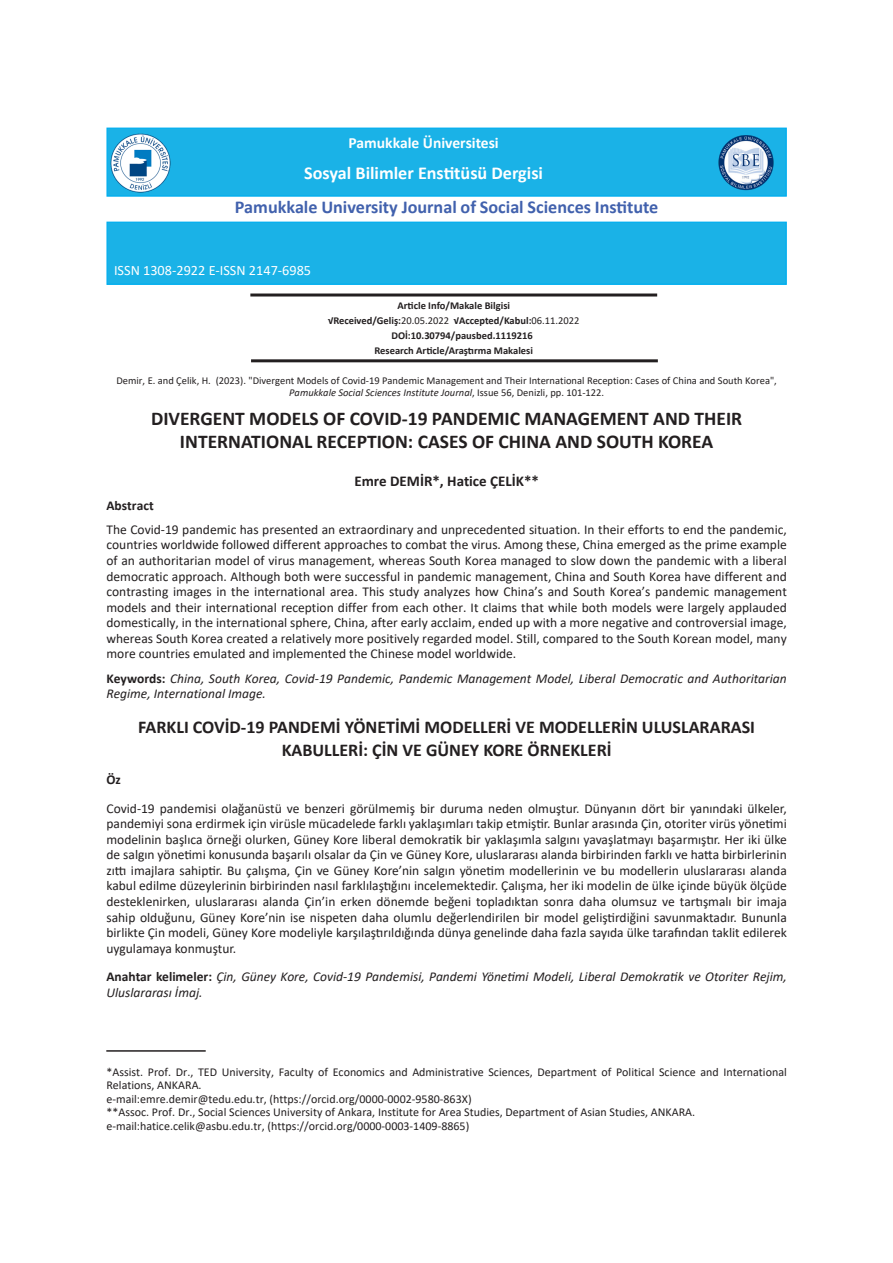
<style>
.page{position:relative;width:893px;height:1263px;background:#fff}
.page>*{position:absolute;margin:0;border:0;box-sizing:border-box;transform-origin:0 0}
.t1{font:700 19.5px/22.5px "Calibri";color:#231f20;text-align:center}
.t2{font:700 18.15px "Calibri";color:#4161ad}
.t3{font:700 18.15px "Calibri";color:#fff}
.t4{font:700 18px/22.5px "Calibri";color:#231f20;text-align:center}
.t5{font:700 15.6px "Calibri";color:#fff}
.t6{font:700 15px "Calibri";color:#231f20}
.t7{font:14.25px "Calibri";color:#fff}
.t8{font:13.5px/15.6px "Calibri";color:#231f20;text-align:justify}
.t9{font:italic 13.5px/15.6px "Calibri";color:#231f20}
.t10{font:700 13.5px "Calibri";color:#231f20}
.t11{font:12px/13.5px "Calibri";color:#231f20}
.t12{font:10.5px/12px "Calibri";color:#231f20;text-align:center}
.t13{font:700 10.5px "Calibri";color:#231f20}
.s1{font-weight:400}
.s2{font-style:italic}
.s3{font-weight:700;font-style:normal}
</style>
<div class="page">
<hr style="left:250px;top:293px;width:407px;height:3px;background:#231f20">
<hr style="left:251px;top:359px;width:407px;height:3px;background:#231f20">
<div style="left:106px;top:222px;width:681px;height:63px;background:#1ab2e7;border:1px solid #00aeef"></div>
<div style="left:106px;top:128px;width:681px;height:69px;background:#1ab2e7;border:1px solid #00aeef"></div>
<img style="left:718px;top:135px;width:56px;height:56px">
<img style="left:111px;top:133px;width:59px;height:59px">
<hr style="left:106px;top:1050px;width:100px;height:2px;background:#231f20">
<p class="t5" style="left:349px;top:131px;width:152px">Pamukkale Üniversitesi</p>
<h2 class="t3" style="left:304px;top:160px;width:240px">Sosyal Bilimler Enstitüsü Dergisi</h2>
<h2 class="t2" style="left:235px;top:194px;width:425px">Pamukkale University Journal of Social Sciences Institute</h2>
<p class="t7" style="left:114px;top:260px;width:199px">ISSN 1308-2922 E-ISSN 2147-6985</p>
<p class="t13" style="left:397px;top:298px;width:114px">Article Info/Makale Bilgisi</p>
<p class="t13" style="left:328px;top:313px;width:253px">√Received/Geliş:<span class="s1">20.05.2022</span> √Accepted/Kabul:<span class="s1">06.11.2022</span></p>
<p class="t13" style="left:391px;top:328px;width:143px">DOİ:10.30794/pausbed.1119216</p>
<p class="t13" style="left:375px;top:343px;width:160px">Research Article/Araştırma Makalesi</p>
<p class="t12" style="left:117px;top:374px;width:662px">Demir, E. and Çelik, H. (2023). "Divergent Models of Covid-19 Pandemic Management and Their International Reception: Cases of China and South Korea",<br><span class="s2">Pamukkale Social Sciences Institute Journal</span>, Issue 56, Denizli, pp. 101-122.</p>
<h1 class="t1" style="left:151px;top:407px;width:593px">DIVERGENT MODELS OF COVID-19 PANDEMIC MANAGEMENT AND THEIR<br>INTERNATIONAL RECEPTION: CASES OF CHINA AND SOUTH KOREA</h1>
<p class="t6" style="left:354px;top:470px;width:186px">Emre DEMİR*, Hatice ÇELİK**</p>
<p class="t10" style="left:106px;top:496px;width:49px">Abstract</p>
<p class="t8" style="left:106px;top:521px;width:682px">The Covid-19 pandemic has presented an extraordinary and unprecedented situation. In their efforts to end the pandemic, countries worldwide followed different approaches to combat the virus. Among these, China emerged as the prime example of an authoritarian model of virus management, whereas South Korea managed to slow down the pandemic with a liberal democratic approach. Although both were successful in pandemic management, China and South Korea have different and contrasting images in the international area. This study analyzes how China’s and South Korea’s pandemic management models and their international reception differ from each other. It claims that while both models were largely applauded domestically, in the international sphere, China, after early acclaim, ended up with a more negative and controversial image, whereas South Korea created a relatively more positively regarded model. Still, compared to the South Korean model, many more countries emulated and implemented the Chinese model worldwide.</p>
<p class="t9" style="left:106px;top:670px;width:682px"><span class="s3">Keywords:</span> China, South Korea, Covid-19 Pandemic, Pandemic Management Model, Liberal Democratic and Authoritarian<br>Regime, International Image.</p>
<h3 class="t4" style="left:138px;top:716px;width:618px">FARKLI COVİD-19 PANDEMİ YÖNETİMİ MODELLERİ VE MODELLERİN ULUSLARARASI<br>KABULLERİ: ÇİN VE GÜNEY KORE ÖRNEKLERİ</h3>
<p class="t10" style="left:106px;top:770px;width:16px">Öz</p>
<p class="t8" style="left:106px;top:800px;width:682px">Covid-19 pandemisi olağanüstü ve benzeri görülmemiş bir duruma neden olmuştur. Dünyanın dört bir yanındaki ülkeler, pandemiyi sona erdirmek için virüsle mücadelede farklı yaklaşımları takip etmiştir. Bunlar arasında Çin, otoriter virüs yönetimi modelinin başlıca örneği olurken, Güney Kore liberal demokratik bir yaklaşımla salgını yavaşlatmayı başarmıştır. Her iki ülke de salgın yönetimi konusunda başarılı olsalar da Çin ve Güney Kore, uluslararası alanda birbirinden farklı ve hatta birbirlerinin zıttı imajlara sahiptir. Bu çalışma, Çin ve Güney Kore’nin salgın yönetim modellerinin ve bu modellerin uluslararası alanda kabul edilme düzeylerinin birbirinden nasıl farklılaştığını incelemektedir. Çalışma, her iki modelin de ülke içinde büyük ölçüde desteklenirken, uluslararası alanda Çin’in erken dönemde beğeni topladıktan sonra daha olumsuz ve tartışmalı bir imaja sahip olduğunu, Güney Kore’nin ise nispeten daha olumlu değerlendirilen bir model geliştirdiğini savunmaktadır. Bununla birlikte Çin modeli, Güney Kore modeliyle karşılaştırıldığında dünya genelinde daha fazla sayıda ülke tarafından taklit edilerek uygulamaya konmuştur.</p>
<p class="t9" style="left:106px;top:968px;width:682px"><span class="s3">Anahtar kelimeler:</span> Çin, Güney Kore, Covid-19 Pandemisi, Pandemi Yönetimi Modeli, Liberal Demokratik ve Otoriter Rejim,<br>Uluslararası İmaj.</p>
<p class="t11" style="left:106px;top:1064px;width:682px">*Assist. Prof. Dr., TED University, Faculty of Economics and Administrative Sciences, Department of Political Science and International Relations, ANKARA.<br>e-mail:emre.demir@tedu.edu.tr, (https://orcid.org/0000-0002-9580-863X)<br>**Assoc. Prof. Dr., Social Sciences University of Ankara, Institute for Area Studies, Department of Asian Studies, ANKARA. e-mail:hatice.celik@asbu.edu.tr, (https://orcid.org/0000-0003-1409-8865)</p>
</div>
